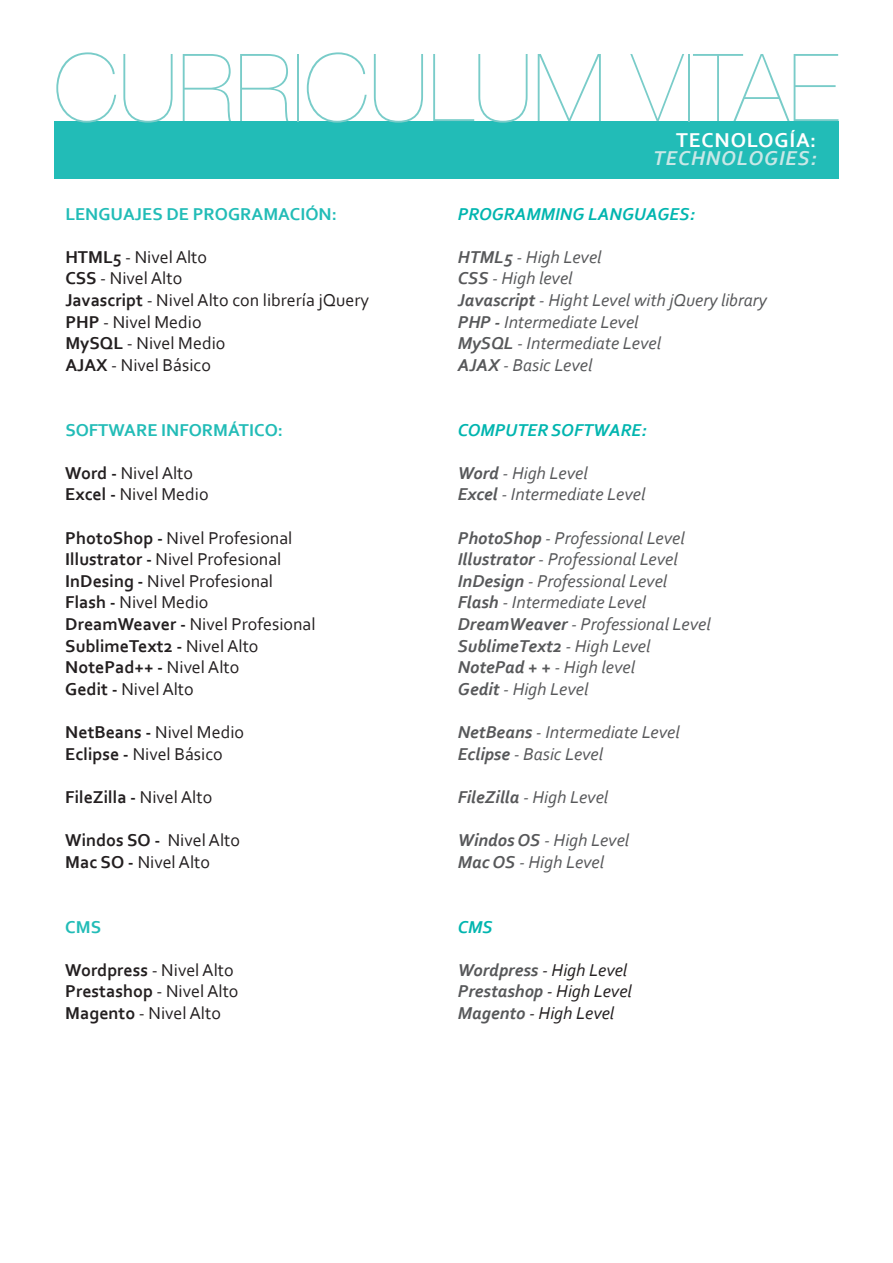
<style>
.page{position:relative;width:893px;height:1263px;background:#fff}
.page>*{position:absolute;margin:0;border:0;box-sizing:border-box;transform-origin:0 0}
.t1{font:200 93.9px "Helvetica Neue LT Std";color:#79ccc9}
.t2{font:italic 700 21px "Corbel";color:#c9e8e7}
.t3{font:700 21px "Corbel";letter-spacing:.04em;color:#fff}
.t4{font:18px/21.6px "Corbel";color:#231f20}
.t5{font:italic 18px/21.6px "Corbel";color:#57585a}
.t6{font:italic 18px/21.6px "Corbel";color:#231f20}
.t7{font:700 18px "Corbel";color:#22bcb7}
.t8{font:italic 700 18px "Corbel";color:#00b5af}
.t9{font:700 18px "Corbel";color:#231f20}
.t10{font:italic 700 18px "Corbel";color:#57585a}
.s1{font-weight:700}
.s2{font-weight:400}
.s3{font-weight:700;color:#57585a}
</style>
<div class="page">
<div style="left:54px;top:122px;width:785px;height:57px;background:#22bcb7"></div>
<h1 class="t1" style="left:54px;top:34px;width:786px">CURRICULUM VITAE</h1>
<p class="t7" style="left:65px;top:202px;width:12px">LENG</p>
<p class="t7" style="left:110px;top:202px;width:106px">UAJES DE PROGRAMACI</p>
<p class="t7" style="left:305px;top:202px;width:33px">ÓN:</p>
<p class="t4" style="left:65px;top:246px;width:143px"><span class="s1">HTML5</span> - Nivel Alto<br><span class="s1">CSS</span></p>
<p class="t4" style="left:65px;top:267px;width:305px;text-indent:35px">- Nivel Alto<br><span class="s1">Javascript</span> - Nivel Alto con librería jQuery<br><span class="s1">PHP</span> - Nivel Medio<br><span class="s1">MySQL</span> - Nivel Medio<br><span class="s1">AJAX</span> - Nivel Básico</p>
<p class="t7" style="left:65px;top:418px;width:71px">SO FTWARE</p>
<p class="t7" style="left:161px;top:418px;width:41px">IN FORM</p>
<p class="t7" style="left:228px;top:418px;width:22px">ÁTICO</p>
<p class="t7" style="left:278px;top:418px;width:7px">:</p>
<p class="t4" style="left:65px;top:462px;width:145px"><span class="s1">Word -</span> Nivel Alto<br><span class="s1">Excel -</span> Nivel Medio</p>
<p class="t4" style="left:65px;top:526px;width:252px"><span class="s1">PhotoShop -</span> Nivel Profesional<br><span class="s1">I llustrator -</span> Nivel Profesional<br><span class="s1">InDesing -</span> Nivel Profesional<br><span class="s1">Flash -</span> Nivel Medio<br><span class="s1">DreamWeaver -</span> Nivel Profesional<br><span class="s1">SublimeText2 -</span> Nivel Alto<br><span class="s1">NotePad++ -</span> Nivel Alto<br><span class="s1">Gedit -</span> Nivel Alto</p>
<p class="t4" style="left:65px;top:721px;width:180px"><span class="s1">NetBeans -</span> Nivel Medio<br><span class="s1">Eclipse -</span> Nivel Básico</p>
<p class="t9" style="left:65px;top:786px;width:148px">FileZilla - <span class="s2">Nivel Alto</span></p>
<p class="t4" style="left:65px;top:829px;width:176px"><span class="s1">Windos SO -</span> Nivel Alto<br><span class="s1">Mac SO -</span> Nivel Alto</p>
<p class="t7" style="left:65px;top:915px;width:13px">CMS</p>
<p class="t4" style="left:65px;top:958px;width:175px"><span class="s1">Wordpress</span> - Nivel Alto<br><span class="s1">Prestashop</span> - Nivel Alto<br><span class="s1">Magento</span> - Nivel Alto</p>
<p class="t3" style="left:676px;top:127px;width:142px">Tecnología:</p>
<p class="t2" style="left:653px;top:145px;width:68px">TECHNOLO</p>
<p class="t2" style="left:764px;top:145px;width:54px">GIES:</p>
<p class="t8" style="left:458px;top:202px;width:59px">PROGRAMMIN</p>
<p class="t8" style="left:572px;top:202px;width:29px">G LAN</p>
<p class="t8" style="left:622px;top:202px;width:74px">GUAGES:</p>
<p class="t10" style="left:458px;top:246px;width:24px">HTML</p>
<p class="t5" style="left:504px;top:246px;width:99px"><span class="s1">5</span> - High Level</p>
<p class="t10" style="left:458px;top:267px;width:11px">CSS</p>
<p class="t5" style="left:458px;top:267px;width:311px;text-indent:34px">- High level<br><span class="s1">Javascript</span> - Hight Level with jQuery library<br><span class="s1">PHP -</span> Intermediate Level<br><span class="s1">MySQL</span> - Intermediate Level<br><span class="s1">AJAX</span> - Basic Level</p>
<p class="t8" style="left:458px;top:418px;width:14px">COM</p>
<p class="t8" style="left:495px;top:418px;width:34px">PUTER</p>
<p class="t8" style="left:551px;top:418px;width:97px">SOFTWARE:</p>
<p class="t5" style="left:458px;top:462px;width:189px"><span class="s1">Word</span> - High Level<br><span class="s1">Excel</span> - Intermediate Level</p>
<p class="t5" style="left:458px;top:526px;width:254px"><span class="s1">PhotoShop</span> - Professional Level<br><span class="s1">Illustrator</span> - Professional Level<br><span class="s1">InDesign</span> - Professional Level<br><span class="s1">Flash</span> - Intermediate Level<br><span class="s1">DreamWeaver</span> - Professional Level<br><span class="s1">SublimeText2</span> - High Level<br><span class="s1">NotePad + +</span> - High level<br><span class="s1">Gedit</span> - High Level</p>
<p class="t5" style="left:458px;top:721px;width:223px"><span class="s1">NetBeans</span> - Intermediate Level<br><span class="s1">Eclipse</span> - Basic Level</p>
<p class="t5" style="left:458px;top:786px;width:152px"><span class="s1">FileZilla</span> - High Level</p>
<p class="t5" style="left:458px;top:829px;width:173px"><span class="s1">Windos OS</span> - High Level<br><span class="s1">Mac OS</span> - High Level</p>
<p class="t8" style="left:458px;top:915px;width:13px">CMS</p>
<p class="t6" style="left:458px;top:958px;width:176px"><span class="s3">Wordpress</span> - High Level<br><span class="s3">Prestashop</span> - High Level<br><span class="s3">Magento</span> - High Level</p>
</div>
